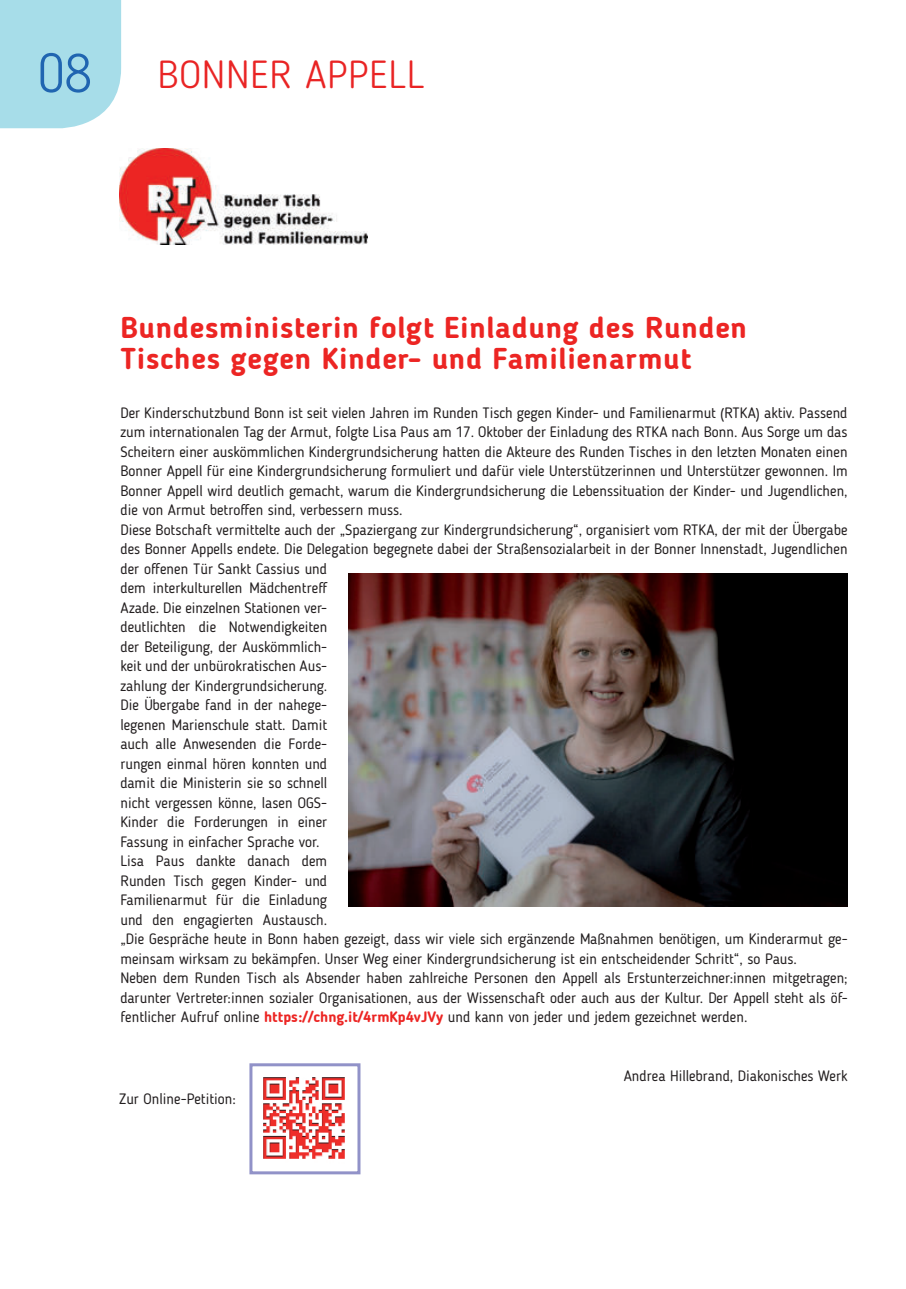
<style>
.page{position:relative;width:906px;height:1289px;background:#fff}
.page>*{position:absolute;margin:0;border:0;box-sizing:border-box;transform-origin:0 0}
.t1{font:300 39px "Blogger Sans";letter-spacing:.02em;color:#e92424}
.t2{font:700 30px/31.5px "Blogger Sans";letter-spacing:.025em;color:#ec2523}
.t3{font:15px/19.5px "Blogger Sans";color:#231f20}
.s1{font-size:54px;color:#2065b1}
.s2{font-weight:700;color:#ec2523}
</style>
<div class="page">
<div style="left:0;top:0;width:121px;height:128px;background:#a7dde9"></div>
<img style="left:119px;top:149px;width:249px;height:95px">
<img style="left:348px;top:573px;width:499px;height:333px">
<img style="left:263px;top:1077px;width:82px;height:82px">
<div style="left:249px;top:1063px;width:111px;height:111px;border:3px solid #9192c8"></div>
<h1 class="t1" style="left:38px;top:59px;width:388px"><span class="s1">08</span> BONNER APPELL</h1>
<h2 class="t2" style="left:120px;top:314px;width:628px">Bundesministerin folgt Einladung des Runden<br>Tisches gegen Kinder- und Familienarmut</h2>
<p class="t3" style="left:120px;top:404px;width:729px">Der Kinderschutzbund Bonn ist seit vielen Jahren im Runden Tisch gegen Kinder- und Familienarmut (RTKA) aktiv. Passend zum internationalen Tag der Armut, folgte Lisa Paus am 17. Oktober der Einladung des RTKA nach Bonn. Aus Sorge um das Scheitern einer auskömmlichen Kindergrundsicherung hatten die Akteure des Runden Tisches in den letzten Monaten einen Bonner Appell für eine Kindergrundsicherung formuliert und dafür viele Unterstützerinnen und Unterstützer gewonnen. Im Bonner Appell wird deutlich gemacht, warum die Kindergrundsicherung die Lebenssituation der Kinder- und Jugendlichen, die von Armut betroffen sind, verbessern muss.<br>Diese Botschaft vermittelte auch der „Spaziergang zur Kindergrundsicherung“, organisiert vom RTKA, der mit der Übergabe des Bonner Appells endete. Die Delegation begegnete dabei der Straßensozialarbeit in der Bonner Innenstadt, Jugendlichen der offenen Tür Sankt Cassius und<br>dem interkulturellen Mädchentreff<br>Azade. Die einzelnen Stationen ver-<br>deutlichten die Notwendigkeiten<br>der Beteiligung, der Auskömmlich-<br>keit und der unbürokratischen Aus-<br>zahlung der Kindergrundsicherung.<br>Die Übergabe fand in der nahege-<br>legenen Marienschule statt. Damit<br>auch alle Anwesenden die Forde-<br>rungen einmal hören konnten und<br>damit die Ministerin sie so schnell<br>nicht vergessen könne, lasen OGS-<br>Kinder die Forderungen in einer<br>Fassung in einfacher Sprache vor.<br>Lisa Paus dankte danach dem<br>Runden Tisch gegen Kinder- und<br>Familienarmut für die Einladung<br>und den engagierten Austausch.<br>„Die Gespräche heute in Bonn haben gezeigt, dass wir viele sich ergänzende Maßnahmen benötigen, um Kinderarmut ge&shy;meinsam wirksam zu bekämpfen. Unser Weg einer Kindergrundsicherung ist ein entscheidender Schritt“, so Paus.<br>Neben dem Runden Tisch als Absender haben zahlreiche Personen den Appell als Erstunterzeichner:innen mitgetragen; darunter Vertreter:innen sozialer Organisationen, aus der Wissenschaft oder auch aus der Kultur. Der Appell steht als öf&shy;fentlicher Aufruf online <span class="s2">https://chng.it/4rmKp4vJVy</span> und kann von jeder und jedem gezeichnet werden.</p>
<p class="t3" style="left:119px;top:1089px;width:118px">Zur Online-Petition:</p>
<p class="t3" style="left:624px;top:1067px;width:225px">Andrea Hillebrand, Diakonisches Werk</p>
</div>
